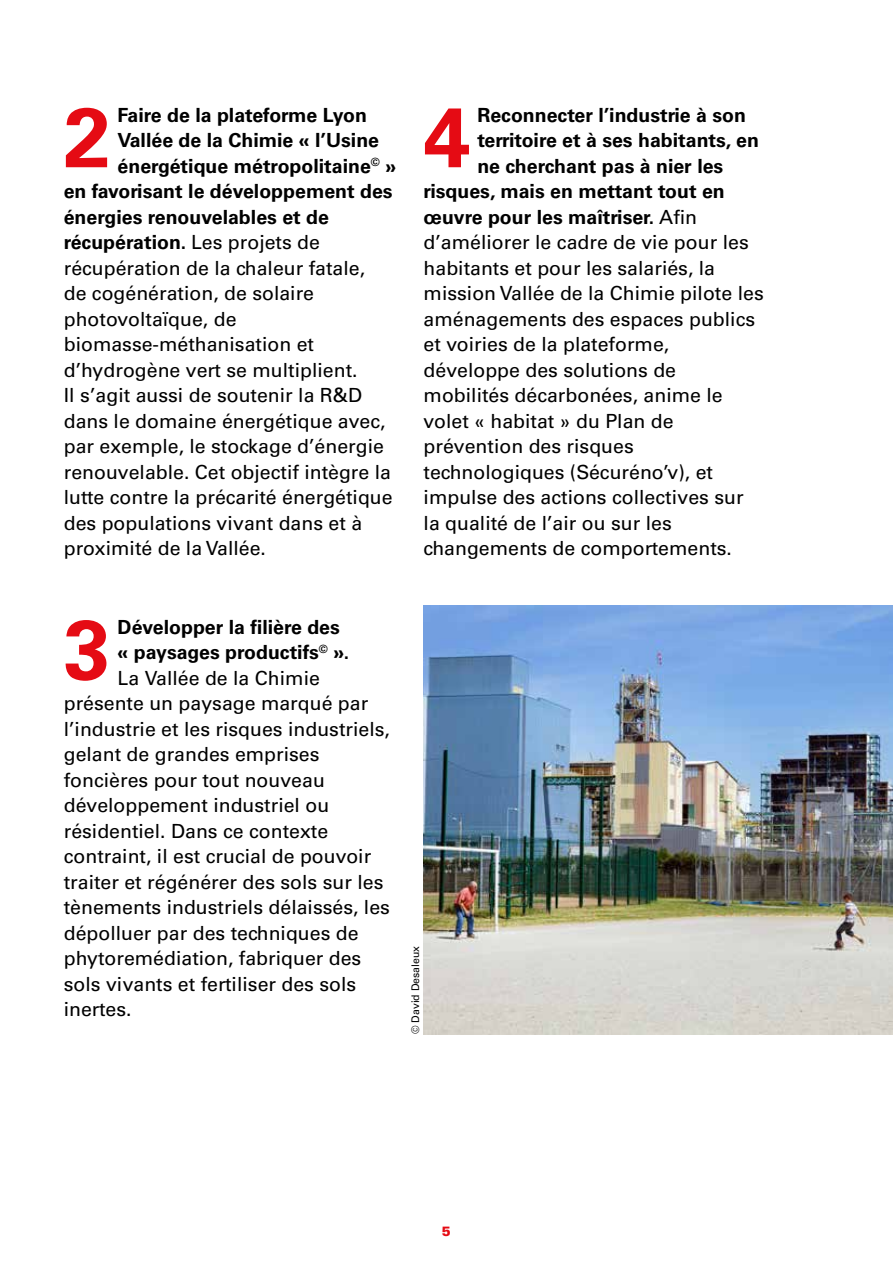
<style>
.page{position:relative;width:893px;height:1263px;background:#fff}
.page>*{position:absolute;margin:0;border:0;box-sizing:border-box;transform-origin:0 0}
.t1{font:700 84.15px "Univers LT Std";color:#e50b14}
.t2{font:19.5px "Univers LT Std";color:#000}
.t3{font:700 19.5px "Univers LT Std";color:#000}
.t4{font:900 13.5px "Univers LT Std";color:#e50b14}
.t5{font:10.5px "Univers LT Std";color:#000}
.s1{font-weight:400}
</style>
<div class="page">
<img style="left:424px;top:606px;width:469px;height:428px">
<h1 class="t1" style="left:64px;top:88px;width:48px">2</h1>
<p class="t3" style="left:118px;top:103px;width:251px">Faire de la plateforme Lyon</p>
<p class="t3" style="left:118px;top:129px;width:263px">Vallée de la Chimie « l’Usine</p>
<p class="t3" style="left:118px;top:154px;width:280px">énergétique métropolitaine<sup>©</sup> »</p>
<p class="t3" style="left:64px;top:180px;width:330px">en favorisant le développement des</p>
<p class="t3" style="left:64px;top:205px;width:267px">énergies renouvelables et de</p>
<p class="t3" style="left:64px;top:231px;width:258px">récupération. <span class="s1">Les projets de</span></p>
<p class="t2" style="left:64px;top:256px;width:303px">récupération de la chaleur fatale,</p>
<p class="t2" style="left:64px;top:282px;width:252px">de cogénération, de solaire</p>
<p class="t2" style="left:64px;top:307px;width:174px">photovoltaïque, de</p>
<p class="t2" style="left:64px;top:333px;width:252px">biomasse-méthanisation et</p>
<p class="t2" style="left:64px;top:358px;width:295px">d’hydrogène vert se multiplient.</p>
<p class="t2" style="left:64px;top:384px;width:300px">Il s’agit aussi de soutenir la R&amp;D</p>
<p class="t2" style="left:64px;top:409px;width:323px">dans le domaine énergétique avec,</p>
<p class="t2" style="left:64px;top:435px;width:322px">par exemple, le stockage d’énergie</p>
<p class="t2" style="left:64px;top:460px;width:329px">renouvelable. Cet objectif intègre la</p>
<p class="t2" style="left:64px;top:486px;width:330px">lutte contre la précarité énergétique</p>
<p class="t2" style="left:64px;top:511px;width:300px">des populations vivant dans et à</p>
<p class="t2" style="left:64px;top:537px;width:204px">proximité de la Vallée.</p>
<h1 class="t1" style="left:424px;top:88px;width:48px">4</h1>
<p class="t3" style="left:477px;top:103px;width:270px">Reconnecter l’industrie à son</p>
<p class="t3" style="left:477px;top:129px;width:283px">territoire et à ses habitants, en</p>
<p class="t3" style="left:477px;top:154px;width:247px">ne cherchant pas à nier les</p>
<p class="t3" style="left:424px;top:180px;width:303px">risques, mais en mettant tout en</p>
<p class="t3" style="left:424px;top:205px;width:275px">œuvre pour les maîtriser. <span class="s1">Afin</span></p>
<p class="t2" style="left:424px;top:231px;width:327px">d’améliorer le cadre de vie pour les</p>
<p class="t2" style="left:424px;top:256px;width:293px">habitants et pour les salariés, la</p>
<p class="t2" style="left:424px;top:282px;width:342px">mission Vallée de la Chimie pilote les</p>
<p class="t2" style="left:424px;top:307px;width:333px">aménagements des espaces publics</p>
<p class="t2" style="left:424px;top:333px;width:247px">et voiries de la plateforme,</p>
<p class="t2" style="left:424px;top:358px;width:254px">développe des solutions de</p>
<p class="t2" style="left:424px;top:384px;width:301px">mobilités décarbonées, anime le</p>
<p class="t2" style="left:424px;top:409px;width:252px">volet « habitat » du Plan de</p>
<p class="t2" style="left:424px;top:435px;width:212px">prévention des risques</p>
<p class="t2" style="left:424px;top:460px;width:291px">technologiques (Sécuréno’v), et</p>
<p class="t2" style="left:424px;top:486px;width:322px">impulse des actions collectives sur</p>
<p class="t2" style="left:424px;top:511px;width:250px">la qualité de l’air ou sur les</p>
<p class="t2" style="left:424px;top:537px;width:310px">changements de comportements.</p>
<h1 class="t1" style="left:64px;top:601px;width:48px">3</h1>
<p class="t3" style="left:118px;top:615px;width:224px">Développer la filière des</p>
<p class="t3" style="left:118px;top:641px;width:233px">« paysages productifs<sup>©</sup> ».</p>
<p class="t2" style="left:118px;top:666px;width:204px">La Vallée de la Chimie</p>
<p class="t2" style="left:64px;top:692px;width:306px">présente un paysage marqué par</p>
<p class="t2" style="left:64px;top:717px;width:328px">l’industrie et les risques industriels,</p>
<p class="t2" style="left:64px;top:743px;width:257px">gelant de grandes emprises</p>
<p class="t2" style="left:64px;top:768px;width:263px">foncières pour tout nouveau</p>
<p class="t2" style="left:64px;top:794px;width:267px">développement industriel ou</p>
<p class="t2" style="left:64px;top:819px;width:266px">résidentiel. Dans ce contexte</p>
<p class="t2" style="left:64px;top:845px;width:309px">contraint, il est crucial de pouvoir</p>
<p class="t2" style="left:64px;top:870px;width:321px">traiter et régénérer des sols sur les</p>
<p class="t2" style="left:64px;top:896px;width:328px">tènements industriels délaissés, les</p>
<p class="t2" style="left:64px;top:921px;width:296px">dépolluer par des techniques de</p>
<p class="t2" style="left:64px;top:947px;width:299px">phytoremédiation, fabriquer des</p>
<p class="t2" style="left:64px;top:972px;width:294px">sols vivants et fertiliser des sols</p>
<p class="t2" style="left:64px;top:998px;width:69px">inertes.</p>
<p class="t5" style="left:409px;top:1034px;width:90px;rotate:-90deg">© David Desaleux</p>
<p class="t4" style="left:442px;top:1223px;width:11px">5</p>
</div>
